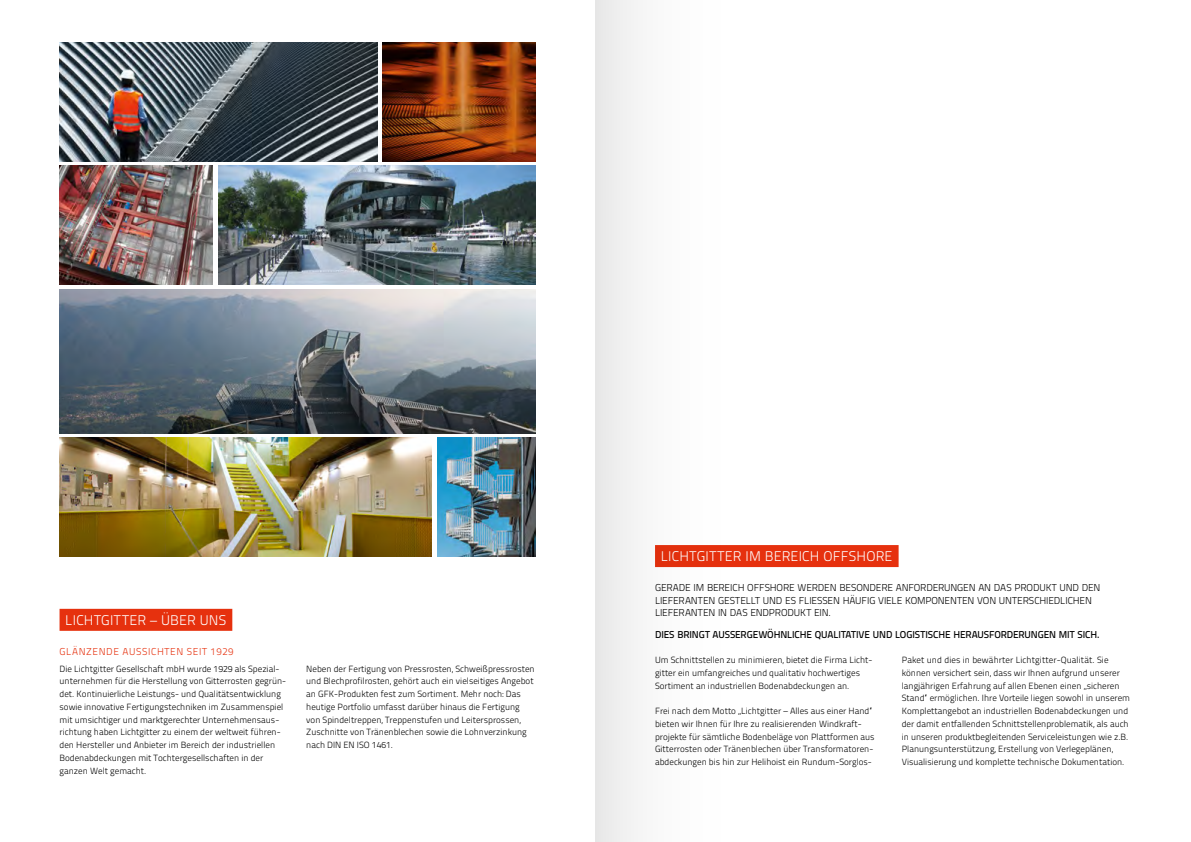
<style>
.page{position:relative;width:1191px;height:842px;background:#fff}
.page>*{position:absolute;margin:0;border:0;box-sizing:border-box;transform-origin:0 0}
.t1{font:300 14px "Titillium Text 22 L";letter-spacing:.01em;color:#fff}
.t2{font:300 10px/12.8px "Titillium Text 22 L";letter-spacing:-.015em;color:#000}
.t3{font:500 10px "Titillium Text 22 L";letter-spacing:-.01em;color:#000}
.t4{font:300 10px "Titillium Text 22 L";letter-spacing:.06em;color:#e6310e}
.t5{font:300 9px/12.8px "Titillium Text 22 L";color:#000}
</style>
<div class="page">
<div style="left:655px;top:545px;width:243px;height:22px;background:#e6310e"></div>
<div style="left:60px;top:609px;width:172px;height:22px;background:#e6310e"></div>
<img style="left:383px;top:42px;width:153px;height:119px">
<img style="left:60px;top:166px;width:153px;height:119px">
<img style="left:60px;top:42px;width:317px;height:120px">
<img style="left:218px;top:166px;width:318px;height:119px">
<img style="left:60px;top:289px;width:476px;height:145px">
<img style="left:437px;top:438px;width:99px;height:119px">
<img style="left:60px;top:438px;width:372px;height:119px">
<div style="left:595px;top:0;width:233px;height:842px;background:linear-gradient(to right,#f1f0f0,#fffdfc)"></div>
<h1 class="t1" style="left:65px;top:610px;width:162px">LICHTGITTER – ÜBER UNS</h1>
<p class="t4" style="left:60px;top:644px;width:175px">GLÄNZENDE AUSSICHTEN SEIT 1929</p>
<p class="t5" style="left:60px;top:661px;width:228px">Die Lichtgitter Gesellschaft mbH wurde 1929 als Spezial&shy;unternehmen für die Herstellung von Gitterrosten gegrün&shy;det. Kontinuierliche Leistungs- und Qualitätsentwicklung sowie innovative Fertigungstechniken im Zusammenspiel mit umsichtiger und marktgerechter Unternehmensaus&shy;richtung haben Lichtgitter zu einem der weltweit führen&shy;den Hersteller und Anbieter im Bereich der industriellen Bodenabdeckungen mit Tochtergesellschaften in der ganzen Welt gemacht.</p>
<p class="t5" style="left:306px;top:662px;width:230px">Neben der Fertigung von Pressrosten, Schweißpressrosten und Blechprofilrosten, gehört auch ein vielseitiges Angebot an GFK-Produkten fest zum Sortiment. Mehr noch: Das heutige Portfolio umfasst darüber hinaus die Fertigung von Spindeltreppen, Treppenstufen und Leitersprossen, Zuschnitte von Tränenblechen sowie die Lohnverzinkung nach DIN EN ISO 1461.</p>
<h1 class="t1" style="left:661px;top:546px;width:233px">LICHTGITTER IM BEREICH OFFSHORE</h1>
<p class="t2" style="left:655px;top:580px;width:447px">GERADE IM BEREICH OFFSHORE WERDEN BESONDERE ANFORDERUNGEN AN DAS PRODUKT UND DEN<br>LIEFERANTEN GESTELLT UND ES FLIESSEN HÄUFIG VIELE KOMPONENTEN VON UNTERSCHIEDLICHEN<br>LIEFERANTEN IN DAS ENDPRODUKT EIN.</p>
<p class="t3" style="left:655px;top:626px;width:446px">DIES BRINGT AUSSERGEWÖHNLICHE QUALITATIVE UND LOGISTISCHE HERAUSFORDERUNGEN MIT SICH.</p>
<p class="t5" style="left:655px;top:653px;width:219px">Um Schnittstellen zu minimieren, bietet die Firma Licht&shy;gitter ein umfangreiches und qualitativ hochwertiges<br>Sortiment an industriellen Bodenabdeckungen an.</p>
<p class="t5" style="left:655px;top:704px;width:221px">Frei nach dem Motto „Lichtgitter – Alles aus einer Hand“ bieten wir Ihnen für Ihre zu realisierenden Windkraft&shy;projekte für sämtliche Bodenbeläge von Plattformen aus Gitterrosten oder Tränenblechen über Transformatoren&shy;abdeckungen bis hin zur Helihoist ein Rundum-Sorglos-</p>
<p class="t5" style="left:901px;top:653px;width:230px">Paket und dies in bewährter Lichtgitter-Qualität. Sie können versichert sein, dass wir Ihnen aufgrund unserer langjährigen Erfahrung auf allen Ebenen einen „sicheren Stand“ ermöglichen. Ihre Vorteile liegen sowohl in unserem Komplettangebot an industriellen Bodenabdeckungen und der damit entfallenden Schnittstellenproblematik, als auch in unseren produktbegleitenden Serviceleistungen wie z.B.<br>Planungsunterstützung, Erstellung von Verlegeplänen, Visualisierung und komplette technische Dokumentation.</p>
</div>
